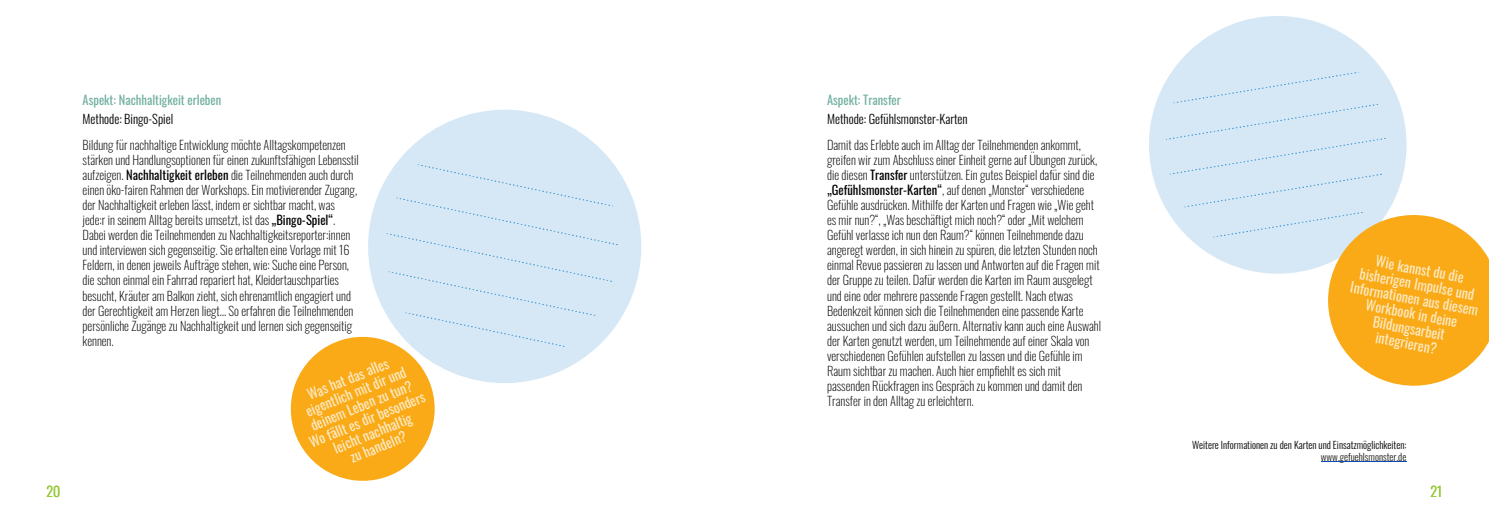
<style>
.page{position:relative;width:1489px;height:525px;background:#fff}
.page>*{position:absolute;margin:0;border:0;box-sizing:border-box;transform-origin:0 0}
.t1{font:13.88px/15px "Oswald";color:rgb(255 255 255/.75);text-align:center}
.t2{font:13.75px/14.9px "Oswald";color:rgb(255 255 255/.75);text-align:center}
.t3{font:300 13.75px "Oswald";color:#99ca3c}
.t4{font:200 12.5px/15px "Oswald";color:#000}
.t5{font:300 12.5px "Oswald";color:#000}
.t6{font:12.5px "Oswald";color:#72b0a2}
.t7{font:300 10px "Oswald";color:#000}
.t8{font:300 10px "Oswald";color:#1d1d1b}
.s1{font-weight:400}
</style>
<div class="page">
<svg style="left:1149px;top:16px;width:234px;height:191px;fill:#d6e8f5"></svg>
<hr style="left:1320px;top:461px;width:86px;height:1px;background:#0b4cb4">
<svg style="left:1165px;top:71px;width:323px;height:315px"></svg>
<svg style="left:396px;top:109px;width:246px;height:210px;fill:#d6e8f5"></svg>
<svg style="left:290px;top:164px;width:330px;height:317px"></svg>
<p class="t6" style="left:83px;top:89px;width:140px">Aspekt: Nachhaltigkeit erleben</p>
<p class="t5" style="left:83px;top:108px;width:92px">Methode: Bingo-Spiel</p>
<p class="t4" style="left:83px;top:136px;width:278px">Bildung für nachhaltige Entwicklung möchte Alltagskompetenzen stärken und Handlungsoptionen für einen zukunftsfähigen Lebensstil aufzeigen. <span class="s1">Nachhaltigkeit erleben</span> die Teilnehmenden auch durch einen öko-fairen Rahmen der Workshops. Ein motivierender Zugang, der Nachhaltigkeit erleben lässt, indem er sichtbar macht, was jede:r in seinem Alltag bereits umsetzt, ist das <span class="s1">„Bingo-Spiel“</span>.<br>Dabei werden die Teilnehmenden zu Nachhaltigkeitsreporter:innen und interviewen sich gegenseitig. Sie erhalten eine Vorlage mit 16<br>Feldern, in denen jeweils Aufträge stehen, wie: Suche eine Person, die schon einmal ein Fahrrad repariert hat, Kleidertauschparties besucht, Kräuter am Balkon zieht, sich ehrenamtlich engagiert und der Gerechtigkeit am Herzen liegt… So erfahren die Teilnehmenden persönliche Zugänge zu Nachhaltigkeit und lernen sich gegenseitig kennen.</p>
<p class="t2" style="left:290px;top:392px;width:125px;rotate:-22deg">Was hat das alles eigentlich mit dir und deinem Leben zu tun?<br>Wo fällt es dir besonders leicht nachhaltig<br>zu handeln?</p>
<p class="t6" style="left:827px;top:89px;width:75px">Aspekt: Transfer</p>
<p class="t5" style="left:827px;top:108px;width:142px">Methode: Gefühlsmonster-Karten</p>
<p class="t4" style="left:827px;top:136px;width:275px">Damit das Erlebte auch im Alltag der Teilnehmenden ankommt, greifen wir zum Abschluss einer Einheit gerne auf Übungen zurück, die diesen <span class="s1">Transfer</span> unterstützen. Ein gutes Beispiel dafür sind die <span class="s1">„Gefühlsmonster-Karten“</span>, auf denen „Monster“ verschiedene Gefühle ausdrücken. Mithilfe der Karten und Fragen wie „Wie geht es mir nun?“, „Was beschäftigt mich noch?“ oder „Mit welchem Gefühl verlasse ich nun den Raum?“ können Teilnehmende dazu angeregt werden, in sich hinein zu spüren, die letzten Stunden noch einmal Revue passieren zu lassen und Antworten auf die Fragen mit der Gruppe zu teilen. Dafür werden die Karten im Raum ausgelegt und eine oder mehrere passende Fragen gestellt. Nach etwas Bedenkzeit können sich die Teilnehmenden eine passende Karte aussuchen und sich dazu äußern. Alternativ kann auch eine Auswahl der Karten genutzt werden, um Teilnehmende auf einer Skala von verschiedenen Gefühlen aufstellen zu lassen und die Gefühle im Raum sichtbar zu machen. Auch hier empfiehlt es sich mit passenden Rückfragen ins Gespräch zu kommen und damit den Transfer in den Alltag zu erleichtern.</p>
<p class="t1" style="left:1357px;top:249px;width:131px;rotate:10deg">Wie kannst du die bisherigen Impulse und<br>Informationen aus diesem<br>Workbook in deine<br>Bildungsarbeit integrieren?</p>
<p class="t7" style="left:1192px;top:435px;width:216px">Weitere Informationen zu den Karten und Einsatzmöglichkeiten:</p>
<p class="t8" style="left:1320px;top:447px;width:87px">www.gefuehlsmonster.de</p>
<p class="t3" style="left:47px;top:478px;width:15px">20</p>
<p class="t3" style="left:1430px;top:478px;width:13px">21</p>
</div>
